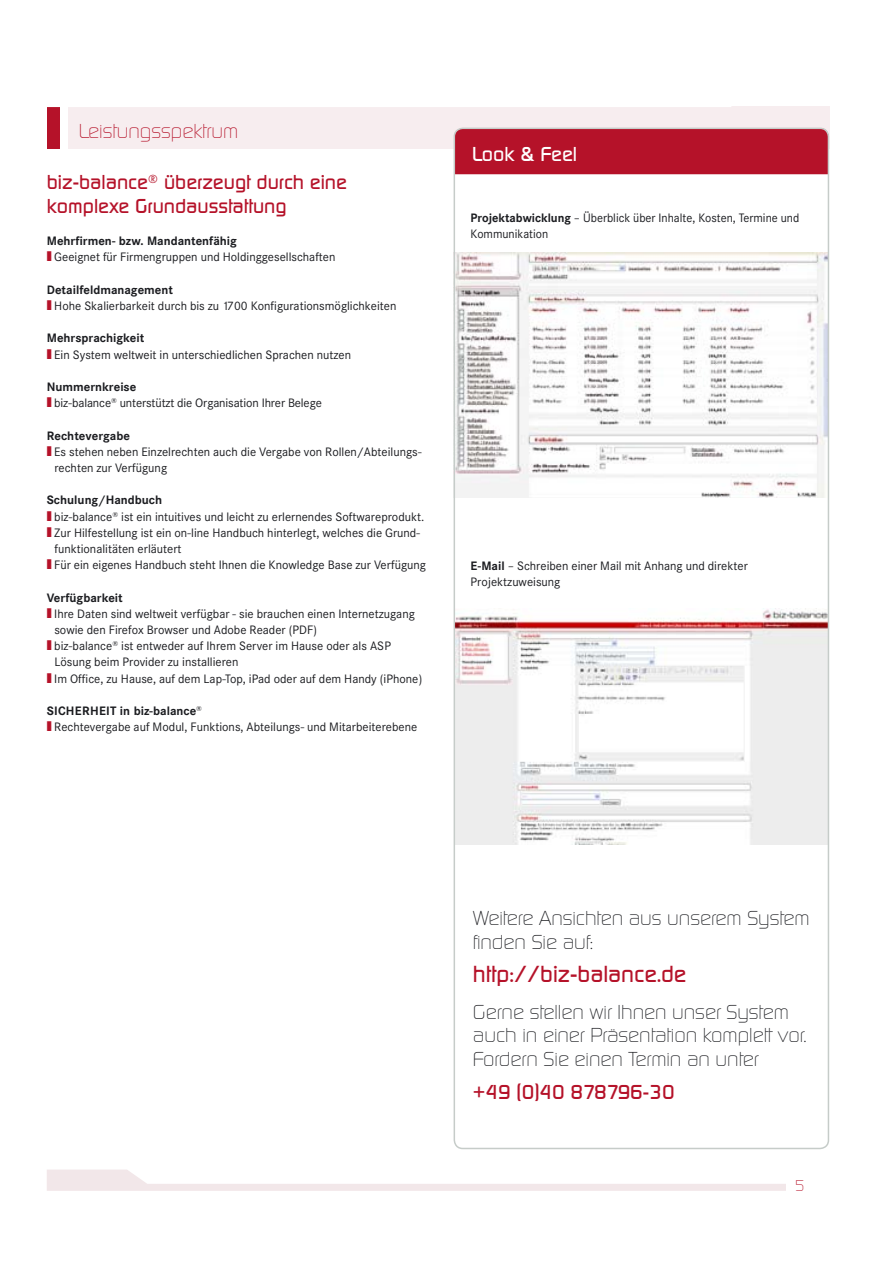
<style>
.page{position:relative;width:893px;height:1263px;background:#fff}
.page>*{position:absolute;margin:0;border:0;box-sizing:border-box;transform-origin:0 0}
.t1{font:700 22.5px "Digital Serial";color:#b51229}
.t2{font:19.5px/23.4px "Digital Serial";color:#1b1c20}
.t3{font:700 19.5px/23.4px "Digital Serial";color:#b51229}
.t4{font:19.5px "Digital Serial";color:#b51229}
.t5{font:700 19.5px "Digital Serial";color:#fff}
.t6{font:15px "Digital Serial";color:#b51229}
.t7{font:12px/16.2px "Corporate SBQ";color:#1b1c20}
.t8{font:700 12px "Corporate SBQ";color:#1b1c20}
.s1{font-weight:700}
.s2{color:#b51229}
</style>
<div class="page">
<div style="left:47px;top:106px;width:13px;height:43px;background:#b51229"></div>
<div style="left:68px;top:106px;width:761px;height:43px;background:#f7edef"></div>
<svg style="left:47px;top:1169px;width:739px;height:22px"></svg>
<hr style="left:47px;top:106px;width:684px;height:1px;background:#fff">
<div style="left:455px;top:128px;width:374px;height:46px;background:#b51229"></div>
<img style="left:457px;top:253px;width:369px;height:245px">
<img style="left:457px;top:609px;width:369px;height:235px">
<div style="left:454px;top:128px;width:375px;height:1021px;border:2px solid #c6ccc9;border-radius:9px"></div>
<h2 class="t4" style="left:79px;top:120px;width:161px">Leistungsspektrum</h2>
<h2 class="t3" style="left:47px;top:171px;width:302px">biz-balance<sup>®</sup> überzeugt durch eine komplexe Grundausstattung</h2>
<p class="t7" style="left:47px;top:233px;width:290px"><span class="s1">Mehrfirmen- bzw. Mandantenfähig<br></span><span class="s2">❚</span> Geeignet für Firmengruppen und Holdinggesellschaften</p>
<p class="t7" style="left:47px;top:282px;width:351px"><span class="s1">Detailfeldmanagement<br></span><span class="s2">❚</span> Hohe Skalierbarkeit durch bis zu 1700 Konfigurationsmöglichkeiten</p>
<p class="t7" style="left:47px;top:330px;width:306px"><span class="s1">Mehrsprachigkeit<br></span><span class="s2">❚</span> Ein System weltweit in unterschiedlichen Sprachen nutzen</p>
<p class="t7" style="left:47px;top:379px;width:277px"><span class="s1">Nummernkreise<br></span><span class="s2">❚</span> biz-balance<sup>®</sup> unterstützt die Organisation Ihrer Belege</p>
<p class="t8" style="left:47px;top:428px;width:85px">Rechtevergabe</p>
<p class="t7" style="left:47px;top:444px;width:376px"><span class="s2">❚</span> Es stehen neben Einzelrechten auch die Vergabe von Rollen/Abteilungs-</p>
<p class="t7" style="left:54px;top:460px;width:114px">rechten zur Verfügung</p>
<p class="t8" style="left:47px;top:493px;width:117px">Schulung/Handbuch</p>
<p class="t7" style="left:47px;top:508px;width:379px"><span class="s2">❚</span> biz-balance<sup>®</sup> ist ein intuitives und leicht zu erlernendes Softwareprodukt.</p>
<p class="t7" style="left:47px;top:525px;width:375px"><span class="s2">❚</span> Zur Hilfestellung ist ein on-line Handbuch hinterlegt, welches die Grund-</p>
<p class="t7" style="left:54px;top:541px;width:129px">funktionalitäten erläutert</p>
<p class="t7" style="left:47px;top:557px;width:381px"><span class="s2">❚</span> Für ein eigenes Handbuch steht Ihnen die Knowledge Base zur Verfügung</p>
<p class="t8" style="left:47px;top:590px;width:78px">Verfügbarkeit</p>
<p class="t7" style="left:47px;top:606px;width:370px"><span class="s2">❚</span> Ihre Daten sind weltweit verfügbar - sie brauchen einen Internetzugang</p>
<p class="t7" style="left:54px;top:622px;width:264px">sowie den Firefox Browser und Adobe Reader (PDF)</p>
<p class="t7" style="left:47px;top:638px;width:346px"><span class="s2">❚</span> biz-balance<sup>®</sup> ist entweder auf Ihrem Server im Hause oder als ASP</p>
<p class="t7" style="left:54px;top:654px;width:186px">Lösung beim Provider zu installieren</p>
<p class="t7" style="left:47px;top:670px;width:377px"><span class="s2">❚</span> Im Office, zu Hause, auf dem Lap-Top, iPad oder auf dem Handy (iPhone)</p>
<p class="t7" style="left:47px;top:703px;width:372px"><span class="s1">SICHERHEIT in biz-balance</span><sup>®<br></sup><span class="s2">❚</span> Rechtevergabe auf Modul, Funktions, Abteilungs- und Mitarbeiterebene</p>
<h2 class="t5" style="left:472px;top:143px;width:107px">Look &amp; Feel</h2>
<p class="t7" style="left:471px;top:210px;width:330px"><span class="s1">Projektabwicklung</span> – Überblick über Inhalte, Kosten, Termine und<br>Kommunikation</p>
<p class="t7" style="left:471px;top:557px;width:279px"><span class="s1">E-Mail</span> – Schreiben einer Mail mit Anhang und direkter<br>Projektzuweisung</p>
<h2 class="t2" style="left:473px;top:906px;width:338px">Weitere Ansichten aus unserem System finden Sie auf:</h2>
<h1 class="t1" style="left:473px;top:960px;width:215px">http://biz-balance.de</h1>
<h2 class="t2" style="left:473px;top:1000px;width:335px">Gerne stellen wir Ihnen unser System auch in einer Präsentation komplett vor.<br>Fordern Sie einen Termin an unter</h2>
<h2 class="t3" style="left:473px;top:1080px;width:203px">+49 (0)40 878796-30</h2>
<p class="t6" style="left:795px;top:1176px;width:11px">5</p>
</div>
